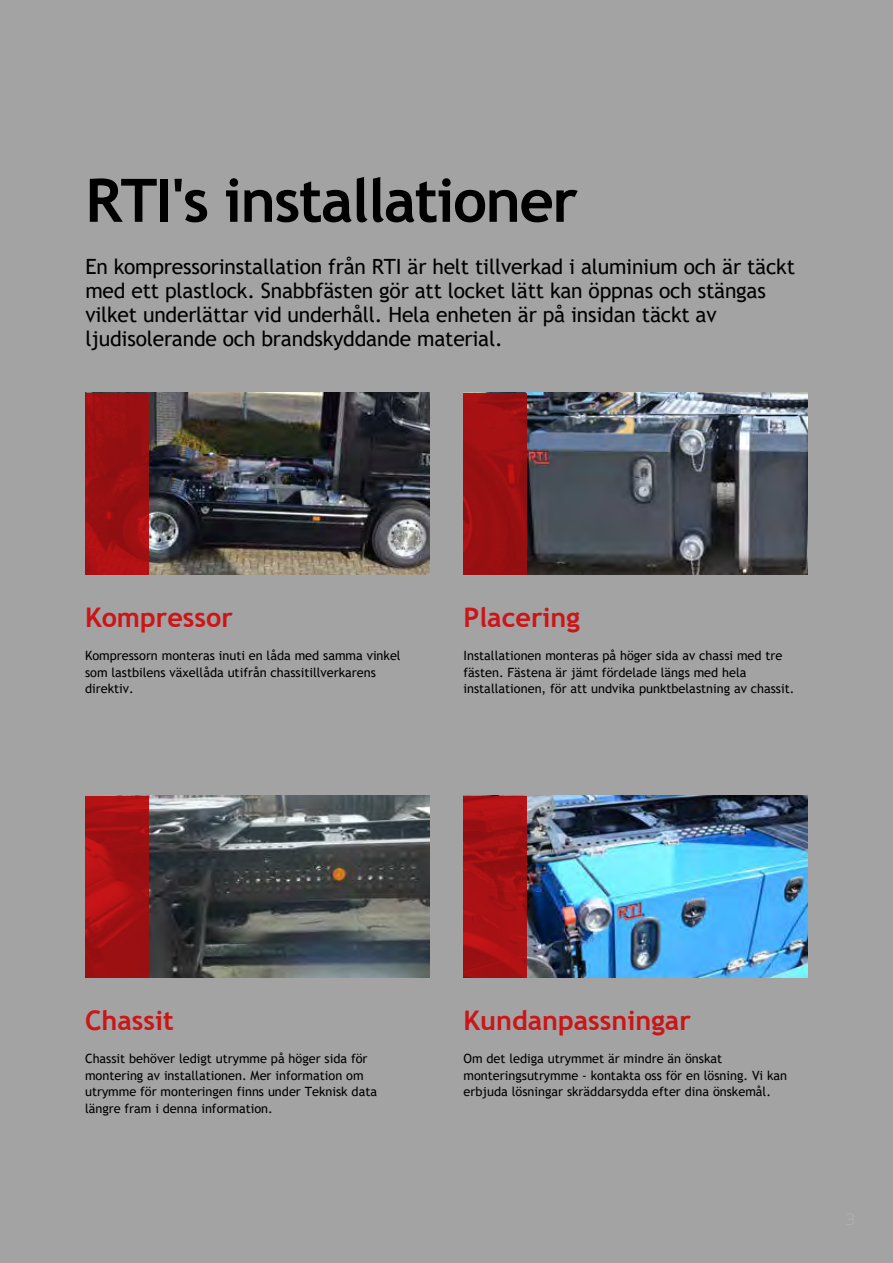
<style>
.page{position:relative;width:893px;height:1263px;background:#a3a3a3}
.page>*{position:absolute;margin:0;border:0;box-sizing:border-box;transform-origin:0 0}
.t1{font:700 60px "Trebuchet MS";letter-spacing:-.025em;color:#000}
.t2{font:700 27px "Trebuchet MS";color:#cb1518}
.t3{font:21px/24px "Trebuchet MS";letter-spacing:-.01em;color:#000}
.t4{font:12.75px/16.5px "Trebuchet MS";color:#000}
</style>
<div class="page">
<img style="left:149px;top:393px;width:280px;height:181px">
<img style="left:149px;top:796px;width:280px;height:181px">
<img style="left:527px;top:393px;width:281px;height:181px">
<img style="left:527px;top:796px;width:281px;height:181px">
<svg style="left:85px;top:393px;width:64px;height:181px;background:#9d0f11"></svg>
<svg style="left:85px;top:796px;width:64px;height:181px;background:#a61013"></svg>
<svg style="left:463px;top:393px;width:64px;height:181px;background:#9d0f12"></svg>
<svg style="left:463px;top:796px;width:64px;height:181px;background:#a71013"></svg>
<h1 class="t1" style="left:85px;top:163px;width:494px">RTI's installationer</h1>
<p class="t3" style="left:85px;top:255px;width:711px">En kompressorinstallation från RTI är helt tillverkad i aluminium och är täckt med ett plastlock. Snabbfästen gör att locket lätt kan öppnas och stängas vilket underlättar vid underhåll. Hela enheten är på insidan täckt av ljudisolerande och brandskyddande material.</p>
<h2 class="t2" style="left:85px;top:601px;width:150px">Kompressor</h2>
<p class="t4" style="left:85px;top:647px;width:317px">Kompressorn monteras inuti en låda med samma vinkel som lastbilens växellåda utifrån chassitillverkarens direktiv.</p>
<h2 class="t2" style="left:463px;top:601px;width:118px">Placering</h2>
<p class="t4" style="left:463px;top:647px;width:332px">Installationen monteras på höger sida av chassi med tre fästen. Fästena är jämt fördelade längs med hela installationen, för att undvika punktbelastning av chassit.</p>
<h2 class="t2" style="left:85px;top:1004px;width:90px">Chassit</h2>
<p class="t4" style="left:85px;top:1050px;width:294px">Chassit behöver ledigt utrymme på höger sida för montering av installationen. Mer information om utrymme för monteringen finns under Teknisk data längre fram i denna information.</p>
<h2 class="t2" style="left:463px;top:1004px;width:229px">Kundanpassningar</h2>
<p class="t4" style="left:463px;top:1050px;width:325px">Om det lediga utrymmet är mindre än önskat monteringsutrymme - kontakta oss för en lösning. Vi kan erbjuda lösningar skräddarsydda efter dina önskemål.</p>
</div>
